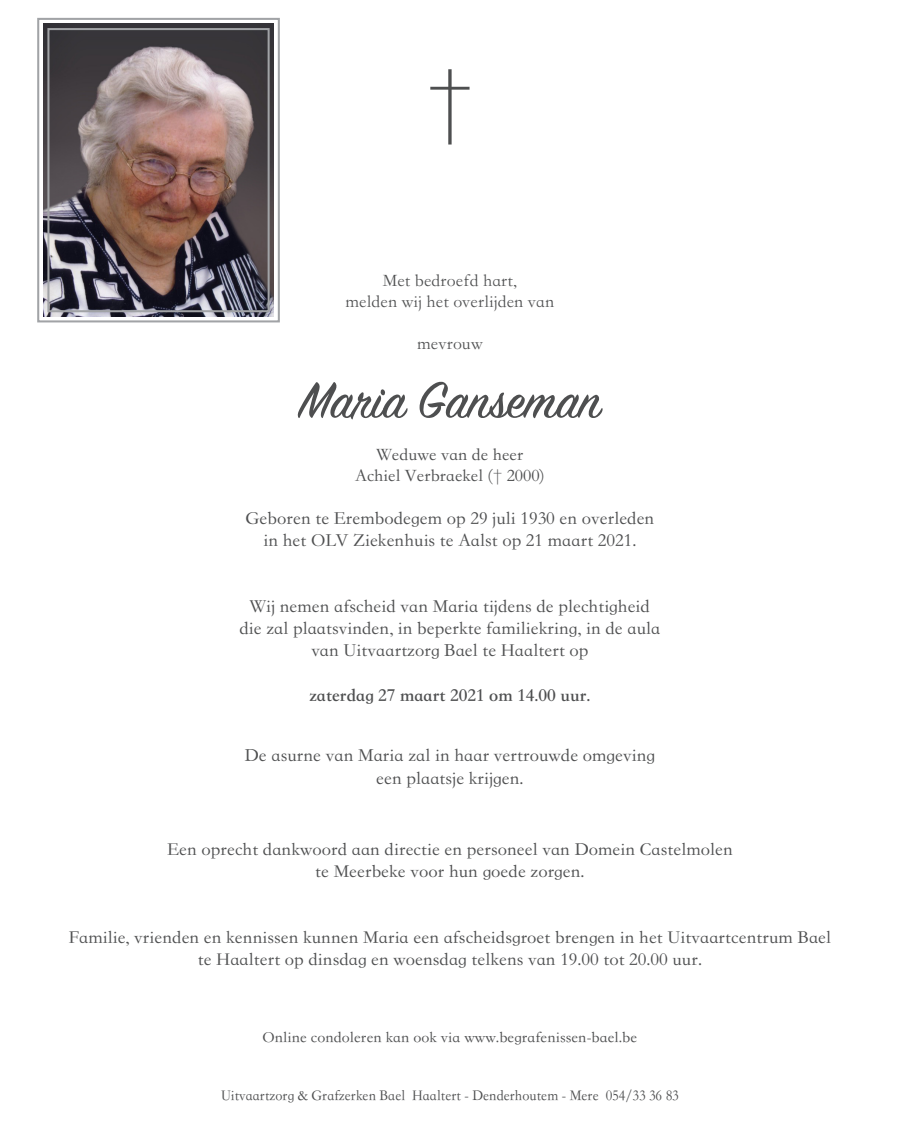
<style>
.page{position:relative;width:918px;height:1141px;background:#fff}
.page>*{position:absolute;margin:0;border:0;box-sizing:border-box;transform-origin:0 0}
.t1{font:100 87.5px "Helvetica Neue";color:#4e4f50}
.t2{font:56.52px "Sign Painter House Script";color:#4e4f50}
.t3{font:18.55px "ST Songti SC Regular";color:#4e4f50}
.t4{font:18.55px "ST Songti SC Bold";color:#4e4f50}
.t5{font:18.38px "ST Songti SC Regular";color:#4e4f50}
.t6{font:17.68px "ST Songti SC Light";color:#4e4f50}
.t7{font:17.68px "ST Songti SC Regular";color:#4e4f50}
.t8{font:15.75px "ST Songti SC Regular";color:#4e4f50}
.t9{font:15.22px "ST Songti SC Regular";color:#4e4f50;scale:.92 1}
.s1{font-family:"Helvetica Neue";font-weight:100}
</style>
<div class="page">
<img style="left:37px;top:17px;width:243px;height:306px">
<div style="left:47px;top:28px;width:223px;height:284px;border:2px solid #a1a3a6"></div>
<p class="t1" style="left:425px;top:34px;width:50px">†</p>
<p class="t6" style="left:383px;top:270px;width:136px">Met bedroefd hart,</p>
<p class="t6" style="left:345px;top:291px;width:210px">melden wij het overlijden van</p>
<p class="t6" style="left:417px;top:333px;width:67px">mevrouw</p>
<p class="t2" style="left:299px;top:365px;width:303px">Maria Ganseman</p>
<p class="t7" style="left:376px;top:445px;width:149px">Weduwe van de heer</p>
<p class="t7" style="left:355px;top:466px;width:191px">Achiel Verbraekel (<span class="s1">†</span> 2000)</p>
<p class="t3" style="left:245px;top:508px;width:410px">Geboren te Erembodegem op 29 juli 1930 en overleden</p>
<p class="t3" style="left:263px;top:530px;width:374px">in het OLV Ziekenhuis te Aalst op 21 maart 2021.</p>
<p class="t3" style="left:250px;top:596px;width:402px">Wij nemen afscheid van Maria tijdens de plechtigheid</p>
<p class="t3" style="left:239px;top:618px;width:422px">die zal plaatsvinden, in beperkte familiekring, in de aula</p>
<p class="t3" style="left:311px;top:640px;width:279px">van Uitvaartzorg Bael te Haaltert op</p>
<p class="t4" style="left:309px;top:684px;width:283px">zaterdag 27 maart 2021 om 14.00 uur.</p>
<p class="t3" style="left:245px;top:745px;width:412px">De asurne van Maria zal in haar vertrouwde omgeving</p>
<p class="t3" style="left:376px;top:767px;width:149px">een plaatsje krijgen.</p>
<p class="t5" style="left:167px;top:839px;width:567px">Een oprecht dankwoord aan directie en personeel van Domein Castelmolen</p>
<p class="t5" style="left:315px;top:861px;width:271px">te Meerbeke voor hun goede zorgen.</p>
<p class="t5" style="left:69px;top:927px;width:764px">Familie, vrienden en kennissen kunnen Maria een afscheidsgroet brengen in het Uitvaartcentrum Bael</p>
<p class="t5" style="left:198px;top:949px;width:506px">te Haaltert op dinsdag en woensdag telkens van 19.00 tot 20.00 uur.</p>
<p class="t8" style="left:263px;top:1028px;width:376px">Online condoleren kan ook via www.begrafenissen-bael.be</p>
<p class="t9" style="left:221px;top:1087px;width:499px">Uitvaartzorg &amp; Grafzerken Bael Haaltert - Denderhoutem - Mere 054/33 36 83</p>
</div>
